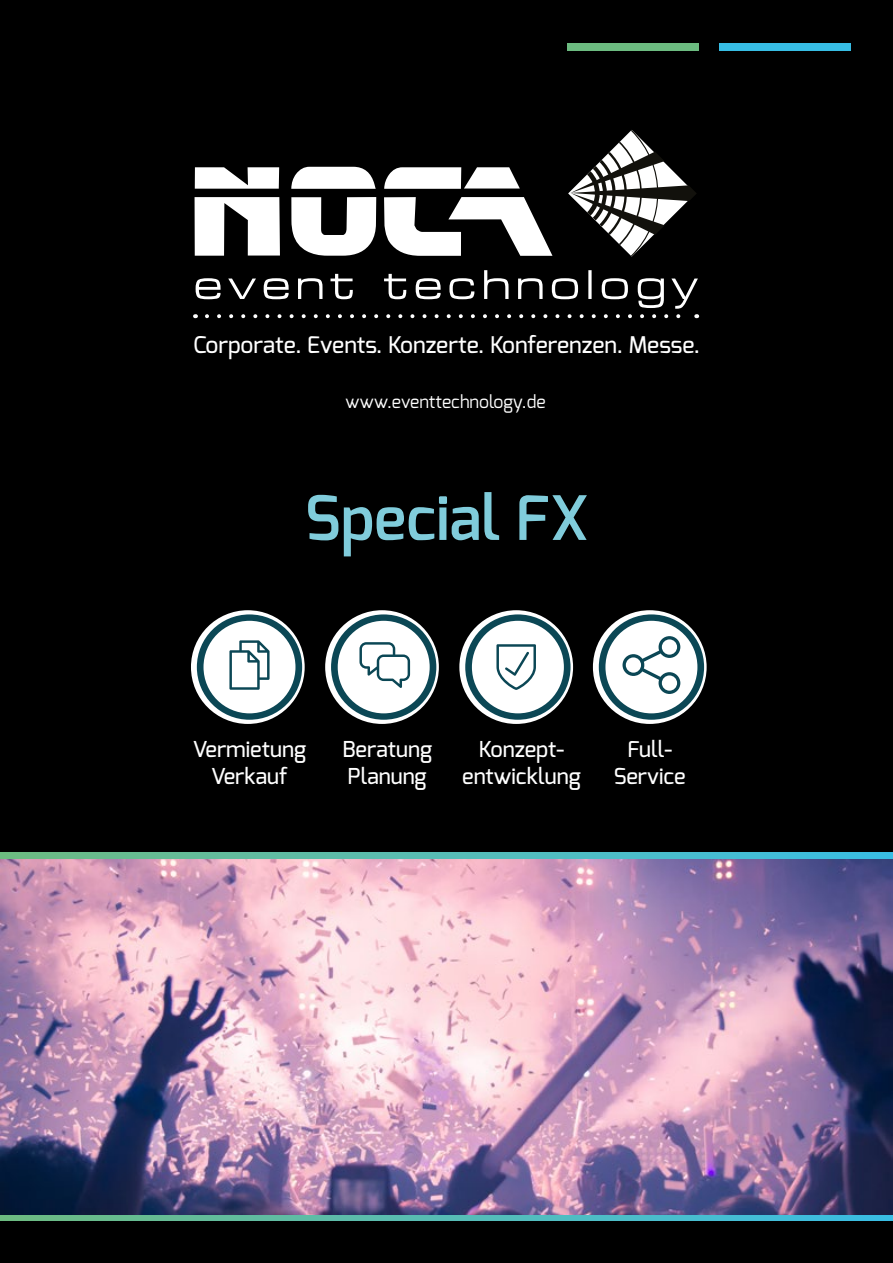
<style>
.page{position:relative;width:893px;height:1263px;background:#fff}
.page>*{position:absolute;margin:0;border:0;box-sizing:border-box;transform-origin:0 0}
.t1{font:600 61.05px "Exo";color:#80ccdb}
.t2{font:500 22.95px "Exo";color:#fff}
.t3{font:500 21.9px/26.2px "Exo";color:#fff;text-align:center}
.t4{font:17.55px "Exo";color:#fff}
</style>
<div class="page">
<div style="left:0;top:0;width:893px;height:853px;background:#000"></div>
<div style="left:0;top:1220px;width:893px;height:43px;background:#000"></div>
<div style="left:567px;top:43px;width:132px;height:7px;background:#6cbb80"></div>
<div style="left:719px;top:43px;width:131px;height:7px;background:#37bde4"></div>
<svg style="left:0;top:853px;width:893px;height:6px;background:#55bcb4"></svg>
<svg style="left:0;top:1214px;width:893px;height:6px;background:#51a7a8"></svg>
<svg style="left:195px;top:270px;width:503px;height:48px"></svg>
<svg style="left:568px;top:130px;width:128px;height:127px"></svg>
<svg style="left:195px;top:167px;width:85px;height:89px"></svg>
<svg style="left:291px;top:167px;width:85px;height:89px"></svg>
<svg style="left:384px;top:167px;width:168px;height:89px"></svg>
<img style="left:0;top:859px;width:893px;height:355px">
<svg style="left:191px;top:610px;width:114px;height:114px"></svg>
<svg style="left:325px;top:610px;width:114px;height:114px"></svg>
<svg style="left:459px;top:610px;width:114px;height:114px"></svg>
<svg style="left:593px;top:610px;width:114px;height:114px"></svg>
<svg style="left:197px;top:614px;width:105px;height:106px;background:#a4b2b6"></svg>
<svg style="left:331px;top:614px;width:105px;height:106px;background:#a6b4b7"></svg>
<svg style="left:465px;top:614px;width:105px;height:106px;background:#a7b5b8"></svg>
<svg style="left:599px;top:614px;width:105px;height:106px;background:#a1b0b3"></svg>
<p class="t2" style="left:193px;top:330px;width:508px">Corporate. Events. Konzerte. Konferenzen. Messe.</p>
<p class="t4" style="left:346px;top:391px;width:202px">www.eventtechnology.de</p>
<h1 class="t1" style="left:305px;top:479px;width:285px">Special FX</h1>
<p class="t3" style="left:193px;top:736px;width:115px">Vermietung<br>Verkauf</p>
<p class="t3" style="left:342px;top:736px;width:91px;text-align:left">Beratung<br>Planung</p>
<p class="t3" style="left:462px;top:736px;width:120px">Konzept&shy;entwicklung</p>
<p class="t3" style="left:614px;top:736px;width:73px">Full-<br>Service</p>
</div>
